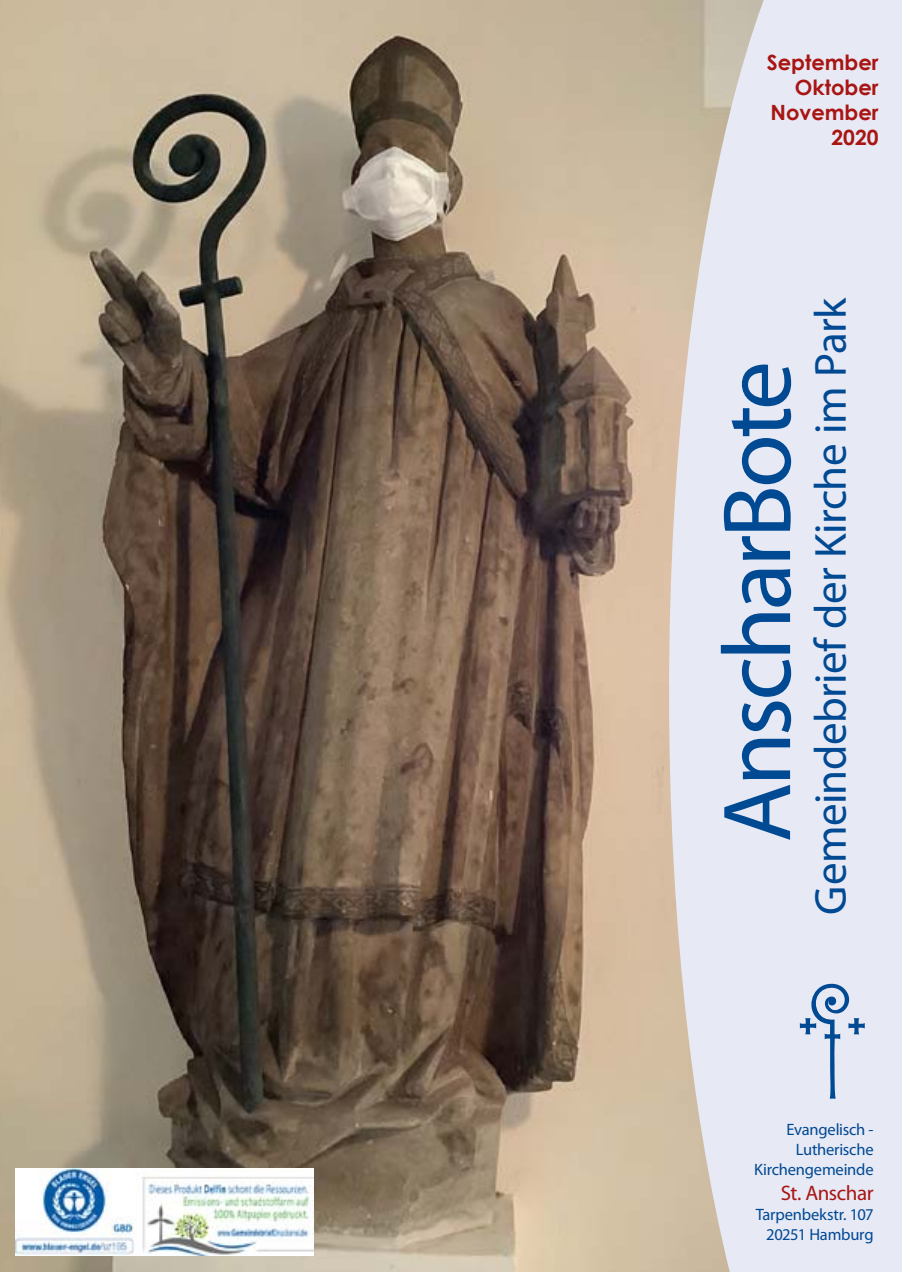
<style>
.page{position:relative;width:902px;height:1272px;background:#fff}
.page>*{position:absolute;margin:0;border:0;box-sizing:border-box;transform-origin:0 0}
.t1{font:97.5px "Myriad Pro";letter-spacing:-.035em;color:#004993}
.t2{font:45px "Myriad Pro";letter-spacing:-.01em;color:#004993}
.t3{font:700 21px/25.2px "Century Gothic";color:#a81512;text-align:right}
.t4{font:21px "Myriad Pro";letter-spacing:-.02em;color:#a81512}
.t5{font:16.5px/19.8px "Myriad Pro";letter-spacing:-.015em;color:#004993;text-align:right}
</style>
<div class="page">
<img style="left:0;top:0;width:669px;height:1271px">
<svg style="left:669px;top:0;width:232px;height:1271px;background:#e4e4ec"></svg>
<svg style="left:799px;top:982px;width:65px;height:116px;background:#c3d0e5"></svg>
<img style="left:16px;top:1168px;width:298px;height:86px">
<p class="t3" style="left:766px;top:49px;width:113px">September<br>Oktober<br>November<br>2020</p>
<h1 class="t1" style="left:697px;top:842px;width:482px;rotate:-90deg">AnscharBote</h1>
<h2 class="t2" style="left:803px;top:914px;width:618px;rotate:-90deg">Gemeindebrief der Kirche im Park</h2>
<p class="t5" style="left:754px;top:1119px;width:121px">Evangelisch -<br>Lutherische<br>Kirchengemeinde</p>
<p class="t4" style="left:780px;top:1180px;width:94px">St. Anschar</p>
<p class="t5" style="left:755px;top:1204px;width:119px">Tarpenbekstr. 107<br>20251 Hamburg</p>
</div>
